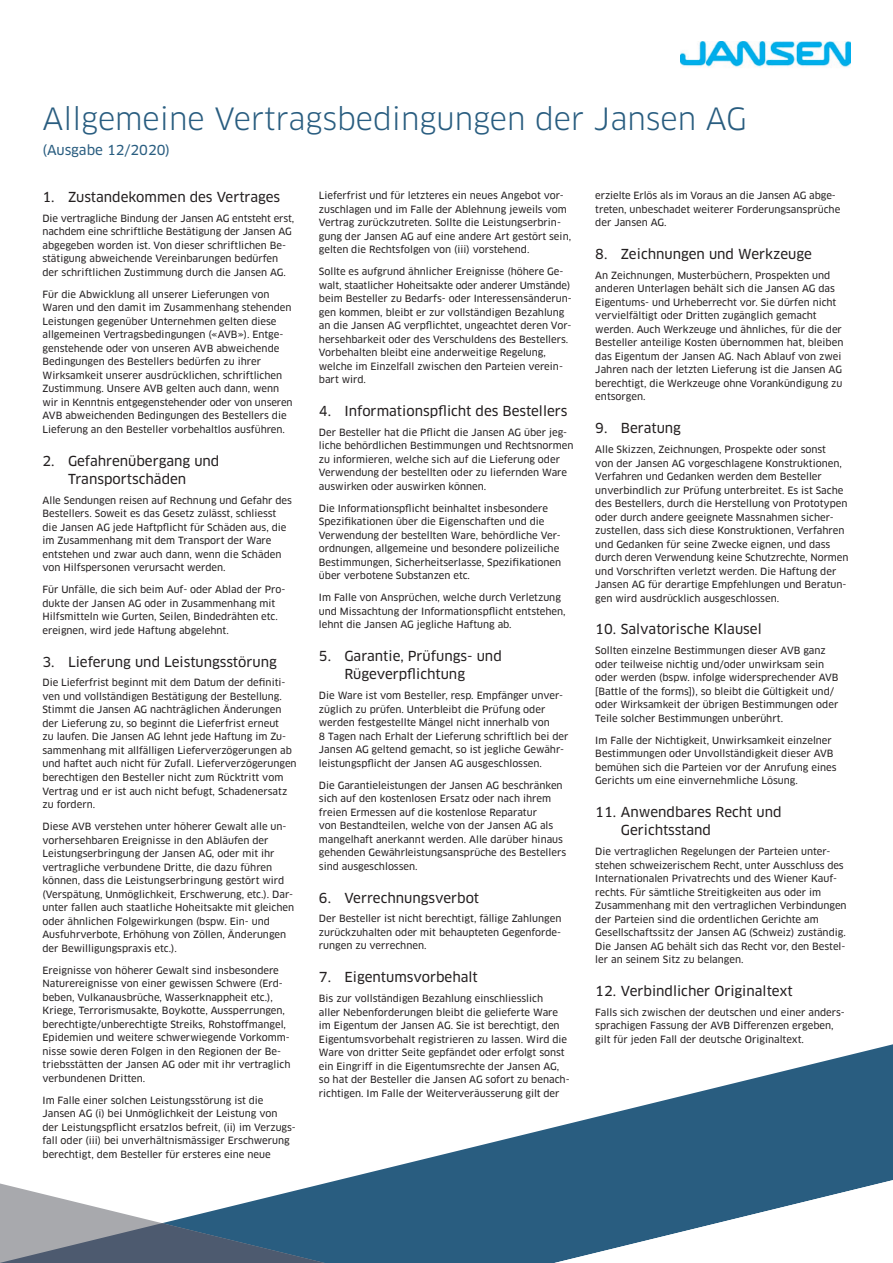
<style>
.page{position:relative;width:893px;height:1263px;background:#fff}
.page>*{position:absolute;margin:0;border:0;box-sizing:border-box;transform-origin:0 0}
.t1{font:30px "Clan Pro";color:#295d80}
.t2{font:13.5px/18px "Clan Pro News";color:#231f20}
.t3{font:13.5px "Clan Pro News";color:#295d80}
.t4{font:9.75px/13.5px "Clan Pro News";color:#231f20}
</style>
<div class="page">
<svg style="left:325px;top:1044px;width:568px;height:219px;fill:#295d80"></svg>
<svg style="left:0;top:1183px;width:325px;height:80px"></svg>
<svg style="left:554px;top:1180px;width:339px;height:83px"></svg>
<img style="left:680px;top:42px;width:170px;height:26px">
<h1 class="t1" style="left:43px;top:101px;width:706px">Allgemeine Vertragsbedingungen der Jansen AG</h1>
<h2 class="t3" style="left:43px;top:142px;width:129px">(Ausgabe 12/2020)</h2>
<h2 class="t2" style="left:43px;top:188px;width:239px">1. Zustandekommen des Vertrages</h2>
<p class="t4" style="left:43px;top:212px;width:253px">Die vertragliche Bindung der Jansen AG entsteht erst, nachdem eine schriftliche Bestätigung der Jansen AG abgegeben worden ist. Von dieser schriftlichen Be&shy;stätigung abweichende Vereinbarungen bedürfen der schriftlichen Zustimmung durch die Jansen AG.</p>
<p class="t4" style="left:43px;top:288px;width:252px">Für die Abwicklung all unserer Lieferungen von Waren und den damit im Zusammenhang stehenden Leistungen gegenüber Unternehmen gelten diese allgemeinen Vertragsbedingungen («AVB»). Entge&shy;genstehende oder von unseren AVB abweichende Bedingungen des Bestellers bedürfen zu ihrer Wirksamkeit unserer ausdrücklichen, schriftlichen Zustimmung. Unsere AVB gelten auch dann, wenn wir in Kenntnis entgegenstehender oder von unseren AVB abweichenden Bedingungen des Bestellers die Lieferung an den Besteller vorbehaltlos ausführen.</p>
<h2 class="t2" style="left:43px;top:452px;width:178px;text-align:center">2. Gefahrenübergang und<br>Transportschäden</h2>
<p class="t4" style="left:43px;top:493px;width:251px">Alle Sendungen reisen auf Rechnung und Gefahr des Bestellers. Soweit es das Gesetz zulässt, schliesst die Jansen AG jede Haftpflicht für Schäden aus, die im Zusammenhang mit dem Transport der Ware entstehen und zwar auch dann, wenn die Schäden von Hilfspersonen verursacht werden.</p>
<p class="t4" style="left:43px;top:583px;width:244px">Für Unfälle, die sich beim Auf- oder Ablad der Pro&shy;dukte der Jansen AG oder in Zusammenhang mit Hilfsmitteln wie Gurten, Seilen, Bindedrähten etc. ereignen, wird jede Haftung abgelehnt.</p>
<h2 class="t2" style="left:43px;top:653px;width:236px">3. Lieferung und Leistungsstörung</h2>
<p class="t4" style="left:43px;top:676px;width:256px">Die Lieferfrist beginnt mit dem Datum der definiti&shy;ven und vollständigen Bestätigung der Bestellung.<br>Stimmt die Jansen AG nachträglichen Änderungen der Lieferung zu, so beginnt die Lieferfrist erneut<br>zu laufen. Die Jansen AG lehnt jede Haftung im Zu&shy;sammenhang mit allfälligen Lieferverzögerungen ab und haftet auch nicht für Zufall. Lieferverzögerungen berechtigen den Besteller nicht zum Rücktritt vom Vertrag und er ist auch nicht befugt, Schadenersatz zu fordern.</p>
<p class="t4" style="left:43px;top:820px;width:253px">Diese AVB verstehen unter höherer Gewalt alle un&shy;vorhersehbaren Ereignisse in den Abläufen der Leistungserbringung der Jansen AG, oder mit ihr vertragliche verbundene Dritte, die dazu führen können, dass die Leistungserbringung gestört wird (Verspätung, Unmöglichkeit, Erschwerung, etc.). Dar&shy;unter fallen auch staatliche Hoheitsakte mit gleichen oder ähnlichen Folgewirkungen (bspw. Ein- und Ausfuhrverbote, Erhöhung von Zöllen, Änderungen der Bewilligungspraxis etc.).</p>
<p class="t4" style="left:43px;top:963px;width:249px">Ereignisse von höherer Gewalt sind insbesondere Naturereignisse von einer gewissen Schwere (Erd&shy;beben, Vulkanausbrüche, Wasserknappheit etc.), Kriege, Terrorismusakte, Boykotte, Aussperrungen, berechtigte/unberechtigte Streiks, Rohstoffmangel, Epidemien und weitere schwerwiegende Vorkomm&shy;nisse sowie deren Folgen in den Regionen der Be&shy;triebsstätten der Jansen AG oder mit ihr vertraglich verbundenen Dritten.</p>
<p class="t4" style="left:43px;top:1093px;width:255px">Im Falle einer solchen Leistungsstörung ist die Jansen AG (i) bei Unmöglichkeit der Leistung von der Leistungspflicht ersatzlos befreit, (ii) im Verzugs&shy;fall oder (iii) bei unverhältnismässiger Erschwerung berechtigt, dem Besteller für ersteres eine neue</p>
<p class="t4" style="left:319px;top:189px;width:254px">Lieferfrist und für letzteres ein neues Angebot vor&shy;zuschlagen und im Falle der Ablehnung jeweils vom Vertrag zurückzutreten. Sollte die Leistungserbrin&shy;gung der Jansen AG auf eine andere Art gestört sein, gelten die Rechtsfolgen von (iii) vorstehend.</p>
<p class="t4" style="left:319px;top:265px;width:254px">Sollte es aufgrund ähnlicher Ereignisse (höhere Ge&shy;walt, staatlicher Hoheitsakte oder anderer Umstände) beim Besteller zu Bedarfs- oder Interessensänderun&shy;gen kommen, bleibt er zur vollständigen Bezahlung an die Jansen AG verpflichtet, ungeachtet deren Vor&shy;hersehbarkeit oder des Verschuldens des Bestellers.<br>Vorbehalten bleibt eine anderweitige Regelung, welche im Einzelfall zwischen den Parteien verein&shy;bart wird.</p>
<h2 class="t2" style="left:319px;top:402px;width:250px">4. Informationspflicht des Bestellers</h2>
<p class="t4" style="left:319px;top:425px;width:256px">Der Besteller hat die Pflicht die Jansen AG über jeg&shy;liche behördlichen Bestimmungen und Rechtsnormen zu informieren, welche sich auf die Lieferung oder Verwendung der bestellten oder zu liefernden Ware auswirken oder auswirken können.</p>
<p class="t4" style="left:319px;top:502px;width:244px">Die Informationspflicht beinhaltet insbesondere Spezifikationen über die Eigenschaften und die Verwendung der bestellten Ware, behördliche Ver&shy;ordnungen, allgemeine und besondere polizeiliche Bestimmungen, Sicherheitserlasse, Spezifikationen über verbotene Substanzen etc.</p>
<p class="t4" style="left:319px;top:591px;width:248px">Im Falle von Ansprüchen, welche durch Verletzung und Missachtung der Informationspflicht entstehen, lehnt die Jansen AG jegliche Haftung ab.</p>
<h2 class="t2" style="left:344px;top:647px;width:159px;text-indent:-26px">5. Garantie, Prüfungs- und<br>Rügeverpflichtung</h2>
<p class="t4" style="left:319px;top:689px;width:251px">Die Ware ist vom Besteller, resp. Empfänger unver&shy;züglich zu prüfen. Unterbleibt die Prüfung oder werden festgestellte Mängel nicht innerhalb von<br>8 Tagen nach Erhalt der Lieferung schriftlich bei der Jansen AG geltend gemacht, so ist jegliche Gewähr&shy;leistungspflicht der Jansen AG ausgeschlossen.</p>
<p class="t4" style="left:319px;top:778px;width:249px">Die Garantieleistungen der Jansen AG beschränken sich auf den kostenlosen Ersatz oder nach ihrem freien Ermessen auf die kostenlose Reparatur<br>von Bestandteilen, welche von der Jansen AG als mangelhaft anerkannt werden. Alle darüber hinaus gehenden Gewährleistungsansprüche des Bestellers sind ausgeschlossen.</p>
<h2 class="t2" style="left:319px;top:889px;width:162px">6. Verrechnungsverbot</h2>
<p class="t4" style="left:319px;top:912px;width:244px;text-align:justify">Der Besteller ist nicht berechtigt, fällige Zahlungen zurückzuhalten oder mit behaupteten Gegenforde&shy;rungen zu verrechnen.</p>
<h2 class="t2" style="left:319px;top:968px;width:160px">7. Eigentumsvorbehalt</h2>
<p class="t4" style="left:319px;top:992px;width:252px">Bis zur vollständigen Bezahlung einschliesslich<br>aller Nebenforderungen bleibt die gelieferte Ware im Eigentum der Jansen AG. Sie ist berechtigt, den Eigentumsvorbehalt registrieren zu lassen. Wird die Ware von dritter Seite gepfändet oder erfolgt sonst ein Eingriff in die Eigentumsrechte der Jansen AG, so hat der Besteller die Jansen AG sofort zu benach&shy;richtigen. Im Falle der Weiterveräusserung gilt der</p>
<p class="t4" style="left:595px;top:189px;width:247px">erzielte Erlös als im Voraus an die Jansen AG abge&shy;treten, unbeschadet weiterer Forderungsansprüche der Jansen AG.</p>
<h2 class="t2" style="left:595px;top:245px;width:218px">8. Zeichnungen und Werkzeuge</h2>
<p class="t4" style="left:595px;top:268px;width:250px">An Zeichnungen, Musterbüchern, Prospekten und anderen Unterlagen behält sich die Jansen AG das Eigentums- und Urheberrecht vor. Sie dürfen nicht vervielfältigt oder Dritten zugänglich gemacht werden. Auch Werkzeuge und ähnliches, für die der Besteller anteilige Kosten übernommen hat, bleiben das Eigentum der Jansen AG. Nach Ablauf von zwei Jahren nach der letzten Lieferung ist die Jansen AG berechtigt, die Werkzeuge ohne Vorankündigung zu entsorgen.</p>
<h2 class="t2" style="left:595px;top:419px;width:87px">9. Beratung</h2>
<p class="t4" style="left:595px;top:443px;width:255px">Alle Skizzen, Zeichnungen, Prospekte oder sonst<br>von der Jansen AG vorgeschlagene Konstruktionen, Verfahren und Gedanken werden dem Besteller unverbindlich zur Prüfung unterbreitet. Es ist Sache des Bestellers, durch die Herstellung von Prototypen oder durch andere geeignete Massnahmen sicher&shy;zustellen, dass sich diese Konstruktionen, Verfahren und Gedanken für seine Zwecke eignen, und dass durch deren Verwendung keine Schutzrechte, Normen und Vorschriften verletzt werden. Die Haftung der Jansen AG für derartige Empfehlungen und Beratun&shy;gen wird ausdrücklich ausgeschlossen.</p>
<h2 class="t2" style="left:595px;top:621px;width:168px">10. Salvatorische Klausel</h2>
<p class="t4" style="left:595px;top:644px;width:245px">Sollten einzelne Bestimmungen dieser AVB ganz oder teilweise nichtig und/oder unwirksam sein oder werden (bspw. infolge widersprechender AVB [Battle of the forms]), so bleibt die Gültigkeit und/ oder Wirksamkeit der übrigen Bestimmungen oder Teile solcher Bestimmungen unberührt.</p>
<p class="t4" style="left:595px;top:734px;width:243px">Im Falle der Nichtigkeit, Unwirksamkeit einzelner Bestimmungen oder Unvollständigkeit dieser AVB bemühen sich die Parteien vor der Anrufung eines Gerichts um eine einvernehmliche Lösung.</p>
<h2 class="t2" style="left:621px;top:803px;width:162px;text-indent:-26px">11. Anwendbares Recht und<br>Gerichtsstand</h2>
<p class="t4" style="left:595px;top:845px;width:253px">Die vertraglichen Regelungen der Parteien unter&shy;stehen schweizerischem Recht, unter Ausschluss des Internationalen Privatrechts und des Wiener Kauf&shy;rechts. Für sämtliche Streitigkeiten aus oder im Zusammenhang mit den vertraglichen Verbindungen der Parteien sind die ordentlichen Gerichte am Gesellschaftssitz der Jansen AG (Schweiz) zuständig.<br>Die Jansen AG behält sich das Recht vor, den Bestel&shy;ler an seinem Sitz zu belangen.</p>
<h2 class="t2" style="left:595px;top:982px;width:199px">12. Verbindlicher Originaltext</h2>
<p class="t4" style="left:595px;top:1006px;width:251px">Falls sich zwischen der deutschen und einer anders&shy;sprachigen Fassung der AVB Differenzen ergeben, gilt für jeden Fall der deutsche Originaltext.</p>
</div>
